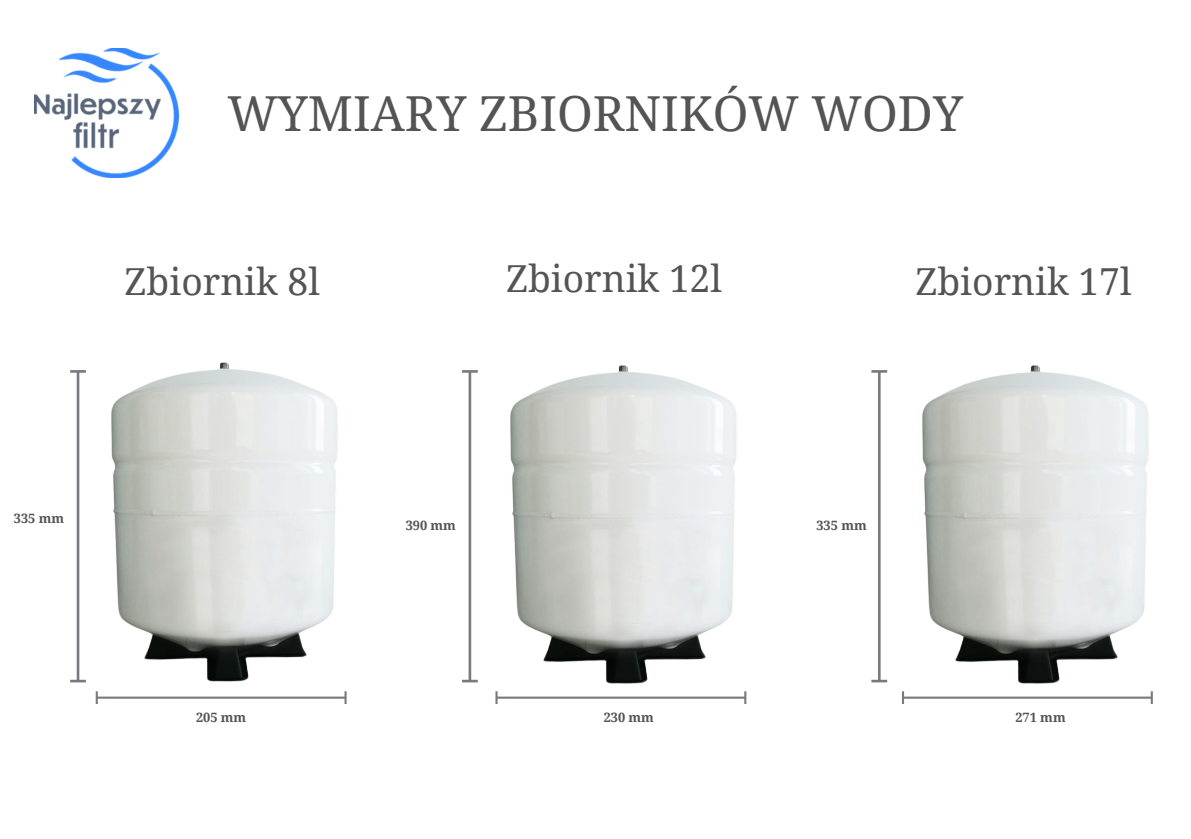
<style>
.page{position:relative;width:1191px;height:839px;background:#fff}
.page>*{position:absolute;margin:0;border:0;box-sizing:border-box;transform-origin:0 0}
.t1{font:48.2px "Noto Serif";color:#545454}
.t2{font:37.2px "Noto Serif";color:#545454}
.t3{font:700 12.8px "Noto Serif";color:#545454}
</style>
<div class="page">
<img style="left:70px;top:362px;width:277px;height:342px">
<svg style="left:96px;top:691px;width:251px;height:12px"></svg>
<svg style="left:70px;top:370px;width:16px;height:312px"></svg>
<img style="left:462px;top:365px;width:285px;height:339px">
<img style="left:871px;top:365px;width:282px;height:339px">
<img style="left:34px;top:48px;width:144px;height:129px">
<p class="t1" style="left:227px;top:80px;width:737px">WYMIARY ZBIORNIKÓW WODY</p>
<p class="t2" style="left:125px;top:255px;width:197px">Zbiornik 8l</p>
<p class="t2" style="left:506px;top:252px;width:218px">Zbiornik 12l</p>
<h2 class="t2" style="left:916px;top:255px;width:218px">Zbiornik 17l</h2>
<p class="t3" style="left:14px;top:509px;width:52px">335 mm</p>
<h2 class="t3" style="left:196px;top:708px;width:52px">205 mm</h2>
<p class="t3" style="left:406px;top:516px;width:52px">390 mm</p>
<p class="t3" style="left:816px;top:516px;width:52px">335 mm</p>
<h1 class="t3" style="left:604px;top:708px;width:52px">230 mm</h1>
<h2 class="t3" style="left:1015px;top:708px;width:52px">271 mm</h2>
</div>
